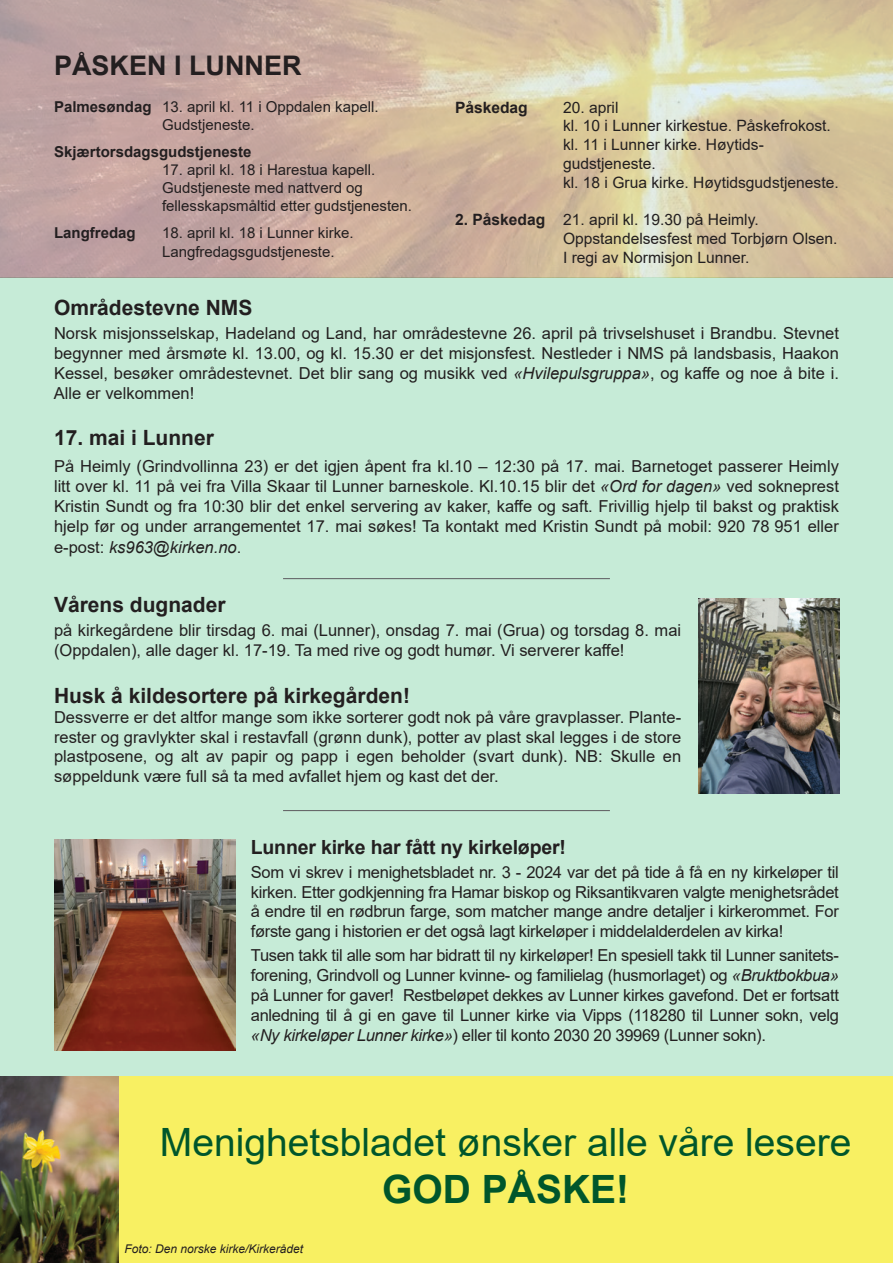
<style>
.page{position:relative;width:893px;height:1263px;background:#fff}
.page>*{position:absolute;margin:0;border:0;box-sizing:border-box;transform-origin:0 0}
.t1{font:39px "Arial";color:#00562b}
.t2{font:700 39px "Arial";color:#00562b}
.t3{font:700 27px "Arial";color:#231f20}
.t4{font:700 21px "Arial";color:#231f20}
.t5{font:700 19.5px "Arial";letter-spacing:-.01em;color:#231f20}
.t6{font:16.5px/19.8px "Arial";color:#231f20;text-align:justify}
.t7{font:italic 16.5px "Arial";color:#231f20}
.t8{font:15.6px/18.8px "Arial";color:#231f20}
.t9{font:700 15.6px "Arial";color:#231f20}
.t10{font:15px/18px "Arial";color:#231f20}
.t11{font:700 15px "Arial";color:#231f20}
.t12{font:italic 12px "Arial";color:#231f20}
.s1{font-weight:700}
.s2{font-style:italic}
.s3{font-style:normal}
</style>
<div class="page">
<div style="left:0;top:277px;width:893px;height:800px;background:#c6ebd7"></div>
<div style="left:0;top:1077px;width:893px;height:186px;background:#f8f062"></div>
<img style="left:0;top:0;width:893px;height:277px">
<img style="left:54px;top:839px;width:181px;height:211px">
<img style="left:699px;top:598px;width:140px;height:195px">
<hr style="left:283px;top:578px;width:327px;height:1px;background:#636366">
<hr style="left:283px;top:810px;width:327px;height:1px;background:#636366">
<img style="left:0;top:1077px;width:118px;height:186px">
<h2 class="t3" style="left:54px;top:47px;width:249px">PÅSKEN I LUNNER</h2>
<p class="t10" style="left:162px;top:98px;width:218px;text-indent:-108px"><span class="s1">Palmesøndag</span> 13. april kl. 11 i Oppdalen kapell.<br>Gudstjeneste.</p>
<p class="t11" style="left:54px;top:141px;width:199px">Skjærtorsdagsgudstjeneste</p>
<p class="t10" style="left:162px;top:161px;width:252px">17. april kl. 18 i Harestua kapell.<br>Gudstjeneste med nattverd og fellesskapsmåltid etter gudstjenesten.</p>
<p class="t11" style="left:54px;top:222px;width:83px">Langfredag</p>
<p class="t10" style="left:162px;top:223px;width:193px;line-height:18.8px">18. april kl. 18 i Lunner kirke.<br>Langfredagsgudstjeneste.</p>
<p class="t9" style="left:455px;top:96px;width:74px">Påskedag</p>
<p class="t8" style="left:563px;top:98px;width:277px">20. april<br>kl. 10 i Lunner kirkestue. Påskefrokost. kl. 11 i Lunner kirke. Høytids&shy;gudstjeneste.<br>kl. 18 i Grua kirke. Høytidsgudstjeneste.</p>
<p class="t8" style="left:563px;top:210px;width:276px;text-indent:-108px"><span class="s1">2. Påskedag</span> 21. april kl. 19.30 på Heimly.<br>Oppstandelsesfest med Torbjørn Olsen.<br>I regi av Normisjon Lunner.</p>
<p class="t4" style="left:54px;top:293px;width:200px">Områdestevne NMS</p>
<p class="t6" style="left:54px;top:323px;width:786px">Norsk misjonsselskap, Hadeland og Land, har områdestevne 26. april på trivselshuset i Brandbu. Stevnet begynner med årsmøte kl. 13.00, og kl. 15.30 er det misjonsfest. Nestleder i NMS på landsbasis, Haakon Kessel, besøker områdestevnet. Det blir sang og musikk ved <span class="s2">«Hvilepulsgruppa»</span>, og kaffe og noe å bite i.<br>Alle er velkommen!</p>
<p class="t4" style="left:54px;top:423px;width:161px">17. mai i Lunner</p>
<p class="t6" style="left:54px;top:457px;width:786px">På Heimly (Grindvollinna 23) er det igjen åpent fra kl.10 – 12:30 på 17. mai. Barnetoget passerer Heimly litt over kl. 11 på vei fra Villa Skaar til Lunner barneskole. Kl.10.15 blir det <span class="s2">«Ord for dagen»</span> ved sokneprest Kristin Sundt og fra 10:30 blir det enkel servering av kaker, kaffe og saft. Frivillig hjelp til bakst og praktisk hjelp før og under arrangementet 17. mai søkes! Ta kontakt med Kristin Sundt på mobil: 920 78 951 eller</p>
<p class="t7" style="left:54px;top:537px;width:189px"><span class="s3">e-post:</span> ks963@kirken.no<span class="s3">.</span></p>
<p class="t4" style="left:54px;top:590px;width:173px">Vårens dugnader</p>
<p class="t6" style="left:54px;top:621px;width:629px">på kirkegårdene blir tirsdag 6. mai (Lunner), onsdag 7. mai (Grua) og torsdag 8. mai (Oppdalen), alle dager kl. 17-19. Ta med rive og godt humør. Vi serverer kaffe!</p>
<p class="t4" style="left:54px;top:681px;width:357px">Husk å kildesortere på kirkegården!</p>
<p class="t6" style="left:54px;top:707px;width:629px">Dessverre er det altfor mange som ikke sorterer godt nok på våre gravplasser. Plante&shy;rester og gravlykter skal i restavfall (grønn dunk), potter av plast skal legges i de store plastposene, og alt av papir og papp i egen beholder (svart dunk). NB: Skulle en søppeldunk være full så ta med avfallet hjem og kast det der.</p>
<p class="t5" style="left:251px;top:833px;width:317px">Lunner kirke har fått ny kirkeløper!</p>
<p class="t6" style="left:251px;top:862px;width:589px">Som vi skrev i menighetsbladet nr. 3 - 2024 var det på tide å få en ny kirkeløper til kirken. Etter godkjenning fra Hamar biskop og Riksantikvaren valgte menighetsrådet å endre til en rødbrun farge, som matcher mange andre detaljer i kirkerommet. For første gang i historien er det også lagt kirkeløper i middelalderdelen av kirka!</p>
<p class="t6" style="left:251px;top:945px;width:590px">Tusen takk til alle som har bidratt til ny kirkeløper! En spesiell takk til Lunner sanitets&shy;forening, Grindvoll og Lunner kvinne- og familielag (husmorlaget) og <span class="s2">«Bruktbokbua» </span>på Lunner for gaver! Restbeløpet dekkes av Lunner kirkes gavefond. Det er fortsatt anledning til å gi en gave til Lunner kirke via Vipps (118280 til Lunner sokn, velg <span class="s2">«Ny kirkeløper Lunner kirke»</span>) eller til konto 2030 20 39969 (Lunner sokn).</p>
<h1 class="t1" style="left:160px;top:1116px;width:693px">Menighetsbladet ønsker alle våre lesere</h1>
<h1 class="t2" style="left:382px;top:1162px;width:249px">GOD PÅSKE!</h1>
<p class="t12" style="left:125px;top:1241px;width:180px">Foto: Den norske kirke/Kirkerådet</p>
</div>
